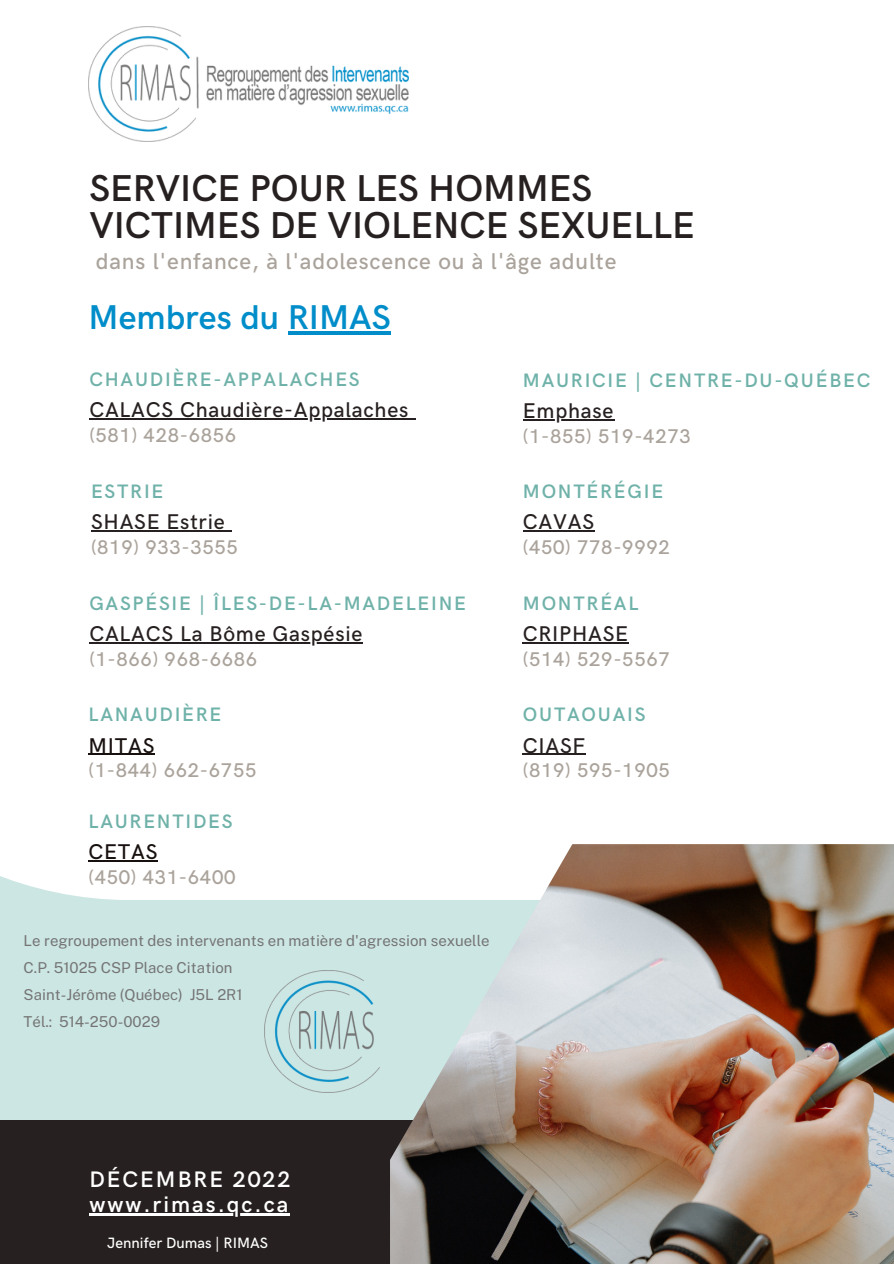
<style>
.page{position:relative;width:894px;height:1264px;background:#fff}
.page>*{position:absolute;margin:0;border:0;box-sizing:border-box;transform-origin:0 0}
.t1{font:600 37.5px "HK Grotesk";color:#272020}
.t2{font:600 34.5px "HK Grotesk";color:#008dc9}
.t3{font:500 22.8px "HK Grotesk";letter-spacing:.035em;color:#aaa39b}
.t4{font:600 22.5px "HK Grotesk";letter-spacing:.09em;color:#fff}
.t5{font:500 21.3px "HK Grotesk";letter-spacing:.035em;color:#272020}
.t6{font:500 21.3px "HK Grotesk";letter-spacing:.035em;color:#17100f}
.t7{font:500 19.8px "HK Grotesk";letter-spacing:.035em;color:#aaa39b}
.t8{font:600 19.5px "HK Grotesk";letter-spacing:.09em;color:#6fb2a9}
.t9{font:15px "Public Sans";color:#747474}
.t10{font:500 15px "HK Grotesk";color:#fff}
</style>
<div class="page">
<div style="left:0;top:0;width:893px;height:1263px;background:#cce6e3"></div>
<div style="left:0;top:0;width:893px;height:899px;background:#fff"></div>
<div style="left:0;top:1120px;width:893px;height:143px;background:#272020"></div>
<img style="left:390px;top:844px;width:503px;height:419px">
<img style="left:88px;top:26px;width:320px;height:115px">
<img style="left:265px;top:970px;width:114px;height:122px">
<hr style="left:522px;top:419px;width:92px;height:1px;background:#272020">
<hr style="left:89px;top:1213px;width:201px;height:2px;background:#fff">
<hr style="left:91px;top:530px;width:134px;height:1px;background:#272020">
<hr style="left:522px;top:642px;width:107px;height:1px;background:#272020">
<hr style="left:522px;top:753px;width:64px;height:2px;background:#272020">
<hr style="left:89px;top:642px;width:274px;height:1px;background:#272020">
<hr style="left:89px;top:418px;width:320px;height:1px;background:#272020">
<hr style="left:88px;top:860px;width:70px;height:1px;background:#17100f">
<hr style="left:522px;top:530px;width:72px;height:1px;background:#272020">
<hr style="left:288px;top:331px;width:102px;height:4px;background:#008dc9">
<hr style="left:88px;top:753px;width:67px;height:2px;background:#17100f">
<p class="t1" style="left:89px;top:167px;width:504px">SERVICE POUR LES HOMMES</p>
<p class="t1" style="left:89px;top:204px;width:606px">VICTIMES DE VIOLENCE SEXUELLE</p>
<p class="t3" style="left:96px;top:249px;width:522px">dans l'enfance, à l'adolescence ou à l'âge adulte</p>
<p class="t2" style="left:89px;top:298px;width:303px">Membres du RIMAS</p>
<p class="t8" style="left:89px;top:368px;width:272px">CHAUDIÈRE-APPALACHES</p>
<p class="t5" style="left:89px;top:398px;width:320px">CALACS Chaudière-Appalaches</p>
<p class="t7" style="left:89px;top:424px;width:148px">(581) 428-6856</p>
<p class="t8" style="left:91px;top:480px;width:74px">ESTRIE</p>
<p class="t5" style="left:91px;top:510px;width:135px">SHASE Estrie</p>
<p class="t7" style="left:91px;top:536px;width:148px">(819) 933-3555</p>
<p class="t8" style="left:89px;top:592px;width:378px">GASPÉSIE | ÎLES-DE-LA-MADELEINE</p>
<p class="t5" style="left:89px;top:621px;width:274px">CALACS La Bôme Gaspésie</p>
<p class="t7" style="left:89px;top:647px;width:169px">(1-866) 968-6686</p>
<p class="t8" style="left:88px;top:704px;width:134px">LANAUDIÈRE</p>
<p class="t6" style="left:88px;top:733px;width:67px">MITAS</p>
<p class="t7" style="left:88px;top:759px;width:169px">(1-844) 662-6755</p>
<p class="t8" style="left:88px;top:810px;width:145px">LAURENTIDES</p>
<p class="t6" style="left:88px;top:839px;width:70px">CETAS</p>
<p class="t7" style="left:88px;top:865px;width:148px">(450) 431-6400</p>
<p class="t9" style="left:24px;top:931px;width:467px">Le regroupement des intervenants en matière d'agression sexuelle</p>
<p class="t9" style="left:24px;top:958px;width:210px">C.P. 51025 CSP Place Citation</p>
<p class="t9" style="left:24px;top:985px;width:220px">Saint-Jérôme (Québec) J5L 2R1</p>
<p class="t9" style="left:24px;top:1012px;width:138px">Tél.: 514-250-0029</p>
<p class="t8" style="left:522px;top:369px;width:349px">MAURICIE | CENTRE-DU-QUÉBEC</p>
<p class="t5" style="left:522px;top:399px;width:92px">Emphase</p>
<p class="t7" style="left:522px;top:425px;width:169px">(1-855) 519-4273</p>
<p class="t8" style="left:522px;top:480px;width:142px">MONTÉRÉGIE</p>
<p class="t5" style="left:522px;top:510px;width:73px">CAVAS</p>
<p class="t7" style="left:522px;top:536px;width:148px">(450) 778-9992</p>
<p class="t8" style="left:522px;top:592px;width:117px">MONTRÉAL</p>
<p class="t5" style="left:522px;top:621px;width:107px">CRIPHASE</p>
<p class="t7" style="left:522px;top:647px;width:148px">(514) 529-5567</p>
<p class="t8" style="left:522px;top:704px;width:124px">OUTAOUAIS</p>
<p class="t5" style="left:522px;top:733px;width:64px">CIASF</p>
<p class="t7" style="left:522px;top:759px;width:148px">(819) 595-1905</p>
<p class="t4" style="left:89px;top:1167px;width:203px">DÉCEMBRE 2022</p>
<p class="t4" style="left:89px;top:1191px;width:200px">www.rimas.qc.ca</p>
<p class="t10" style="left:107px;top:1234px;width:162px">Jennifer Dumas | RIMAS</p>
</div>
